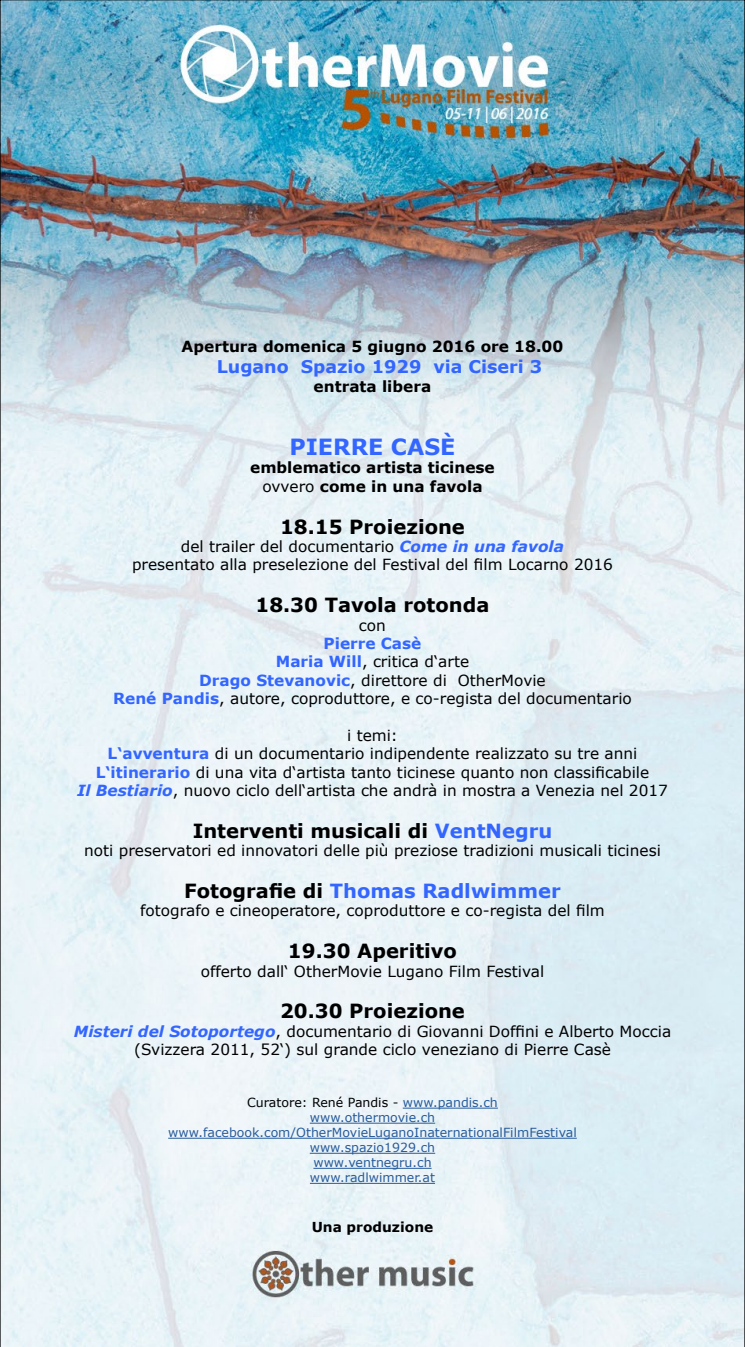
<style>
.page{position:relative;width:745px;height:1347px;background:#fff}
.page>*{position:absolute;margin:0;border:0;box-sizing:border-box;transform-origin:0 0}
.t1{font:700 22.25px "Verdana";color:#36f}
.t2{font:700 19.5px "Verdana";color:#000}
.t3{font:700 19.5px "Verdana";color:#36f}
.t4{font:700 17.5px "Verdana";color:#36f}
.t5{font:15.38px/18.4px "Verdana";color:#000;text-align:center}
.t6{font:700 15.38px/18.4px "Verdana";color:#000;text-align:center}
.t7{font:700 13.75px "Verdana";color:#000}
.t8{font:12.5px/15px "Verdana";color:#275b9b;text-align:center}
.s1{font-weight:400}
.s2{font-weight:700;font-style:italic;color:#36f}
.s3{font-weight:700;color:#36f}
.s4{color:#36f}
.s5{color:#000}
</style>
<div class="page">
<img style="left:0;top:0;width:744px;height:1346px">
<hr style="left:402px;top:1107px;width:95px;height:1px;background:#275b9b">
<hr style="left:309px;top:1122px;width:126px;height:1px;background:#275b9b">
<hr style="left:168px;top:1137px;width:408px;height:1px;background:#275b9b">
<hr style="left:309px;top:1152px;width:126px;height:1px;background:#275b9b">
<hr style="left:313px;top:1167px;width:118px;height:1px;background:#275b9b">
<hr style="left:310px;top:1183px;width:125px;height:1px;background:#275b9b">
<p class="t6" style="left:181px;top:337px;width:383px">Apertura domenica 5 giugno 2016 ore 18.00</p>
<p class="t4" style="left:216px;top:354px;width:327px">Lugano Spazio 1929 via Ciseri 3</p>
<p class="t6" style="left:313px;top:376px;width:119px">entrata libera</p>
<h1 class="t1" style="left:289px;top:431px;width:167px">PIERRE CASÈ</h1>
<p class="t6" style="left:250px;top:458px;width:246px">emblematico artista ticinese <span class="s1">ovvero</span> come in una favola</p>
<p class="t2" style="left:280px;top:513px;width:186px">18.15 Proiezione</p>
<p class="t5" style="left:132px;top:537px;width:482px">del trailer del documentario <span class="s2">Come in una favola<br></span>presentato alla preselezione del Festival del film Locarno 2016</p>
<p class="t2" style="left:255px;top:591px;width:235px">18.30 Tavola rotonda</p>
<p class="t5" style="left:359px;top:615px;width:28px">con</p>
<p class="t5" style="left:113px;top:634px;width:520px"><span class="s3">Pierre Casè<br>Maria Will</span>, critica d‘arte<br><span class="s3">Drago Stevanovic</span>, direttore di OtherMovie<br><span class="s3">René Pandis</span>, autore, coproduttore, e co-regista del documentario</p>
<p class="t5" style="left:77px;top:726px;width:592px">i temi:<br><span class="s3">L‘avventura</span> di un documentario indipendente realizzato su tre anni <span class="s3">L‘itinerario</span> di una vita d‘artista tanto ticinese quanto non classificabile<br><span class="s2">Il Bestiario</span>, nuovo ciclo dell‘artista che andrà in mostra a Venezia nel 2017</p>
<p class="t2" style="left:192px;top:817px;width:361px">Interventi musicali di <span class="s4">VentNegru</span></p>
<p class="t5" style="left:84px;top:841px;width:578px">noti preservatori ed innovatori delle più preziose tradizioni musicali ticinesi</p>
<p class="t3" style="left:184px;top:877px;width:378px"><span class="s5">Fotografie di</span> Thomas Radlwimmer</p>
<p class="t5" style="left:140px;top:901px;width:466px">fotografo e cineoperatore, coproduttore e co-regista del film</p>
<p class="t2" style="left:288px;top:937px;width:170px">19.30 Aperitivo</p>
<p class="t5" style="left:200px;top:961px;width:345px">offerto dall‘ OtherMovie Lugano Film Festival</p>
<p class="t2" style="left:280px;top:997px;width:186px">20.30 Proiezione</p>
<p class="t5" style="left:74px;top:1021px;width:598px"><span class="s2">Misteri del Sotoportego</span>, documentario di Giovanni Doffini e Alberto Moccia (Svizzera 2011, 52‘) sul grande ciclo veneziano di Pierre Casè</p>
<p class="t8" style="left:168px;top:1094px;width:410px"><span class="s5">Curatore: René Pandis -</span> www.pandis.ch<br>www.othermovie.ch www.facebook.com/OtherMovieLuganoInaternationalFilmFestival www.spazio1929.ch<br>www.ventnegru.ch<br>www.radlwimmer.at</p>
<p class="t7" style="left:311px;top:1217px;width:123px">Una produzione</p>
</div>
